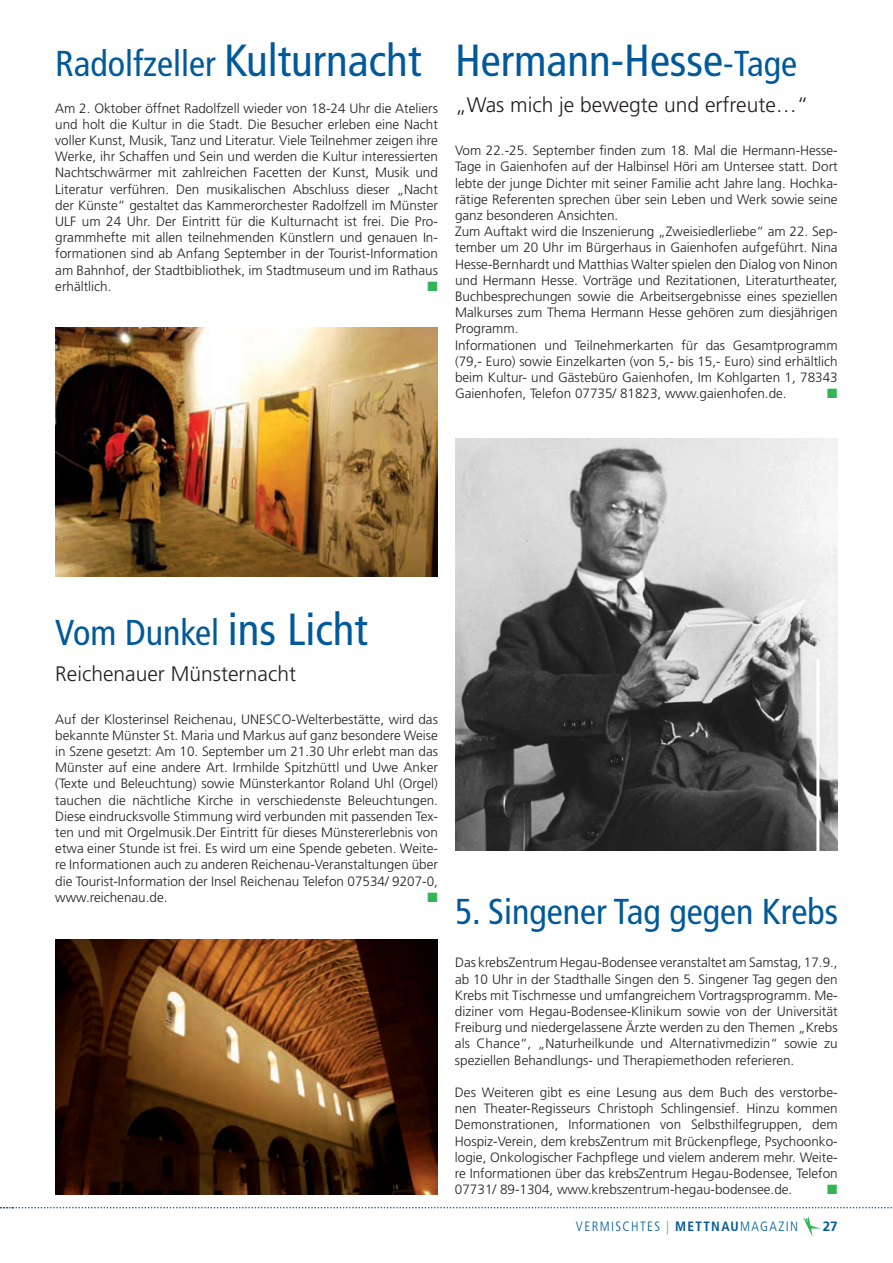
<style>
.page{position:relative;width:893px;height:1263px;background:#fff}
.page>*{position:absolute;margin:0;border:0;box-sizing:border-box;transform-origin:0 0}
.t1{font:condensed 45px "Frutiger";color:#00599a}
.t2{font:condensed 36px "Frutiger";color:#00599a}
.t3{font:300 21px "Frutiger";color:#231f20}
.t4{font:300 13.5px/16.2px "Frutiger";color:#231f20;text-align:justify}
.t5{font:300 condensed 13.5px "Frutiger";letter-spacing:.1em;color:#00599a}
.t6{font:13.5px "Zapf Dingbats ITC";color:#32b457}
.t7{font:700 13.5px "Frutiger";color:#00599a}
.s1{font-size:45px}
.s2{font-size:36px}
.s3{font-size:21px}
.s4{color:#32b457}
.s5{font-weight:700}
</style>
<div class="page">
<img style="left:455px;top:438px;width:383px;height:412px">
<svg style="left:803px;top:1216px;width:18px;height:21px"></svg>
<svg style="left:0;top:1207px;width:892px;height:1px"></svg>
<img style="left:55px;top:327px;width:383px;height:249px">
<img style="left:55px;top:940px;width:383px;height:255px">
<hr style="left:816px;top:659px;width:3px;height:230px;background:#fff">
<h2 class="t2" style="left:55px;top:43px;width:368px">Radolfzeller <span class="s1">Kulturnacht</span></h2>
<h1 class="t1" style="left:455px;top:34px;width:344px">Hermann-Hesse<span class="s2">-Tage</span></h1>
<p class="t4" style="left:55px;top:100px;width:755px;text-align:left">Am 2. Oktober öffnet Radolfzell wieder von 18-24 U hr die Ateliers <span class="s3">„Was mich je bewegte und erfreute…“ </span>und holt die Kultur in die Stadt. Die Besucher erleben eine Nacht<br>voller Kunst, Musik, Tanz und Literatur. Viele Teilnehmer zeigen ihre<br>Werke, ihr Schaffen und Sein und werden die Kultur interessierten<br>Nachtschwärmer mit zahlreichen Facetten der Kunst, Musik und<br>Literatur verführen. Den musikalischen Abschluss dieser „Nacht<br>der Künste“ gestaltet das Kammerorchester Radolfzell im Münster<br>ULF um 24 U hr. Der Eintritt für die Kulturnacht ist frei. Die Pro-<br>grammhefte mit allen teilnehmenden Künstlern und genauen In-<br>formationen sind ab Anfang September in der Tourist-Information<br>am Bahnhof, der Stadtbibliothek, im Stadtmuseum und im Rathaus<br>erhältlich.</p>
<p class="t4" style="left:455px;top:142px;width:384px;text-align:left">Vom 22.-25. September finden zum 18. Mal die Hermann-Hesse-Tage in Gaienhofen auf der Halbinsel Höri am U ntersee statt. Dort lebte der junge Dichter mit seiner Familie acht Jahre lang. Hochka&shy;rätige Referenten sprechen über sein Leben und Werk sowie seine ganz besonderen Ansichten.<br>Zum Auftakt wird die Inszenierung „Zweisiedlerliebe“ am 22. Sep&shy;tember um 20 U hr im Bürgerhaus in Gaienhofen aufgeführt. Nina Hesse-Bernhardt und Matthias Walter spielen den Dialog von Ninon und Hermann Hesse. Vorträge und Rezitationen, Literaturtheater, Buchbesprechungen sowie die Arbeitsergebnisse eines speziellen Malkurses zum Thema Hermann Hesse gehören zum diesjährigen Programm.<br>Informationen und Teilnehmerkarten für das Gesamtprogramm (79,- Euro) sowie Einzelkarten (von 5,- bis 15,- Euro) sind erhältlich beim Kultur- und Gästebüro Gaienhofen, Im Kohlgarten 1, 78343<br>Gaienhofen, Telefon 07735/ 81823, www.gaienhofen.de.</p>
<p class="t6" style="left:427px;top:280px;width:12px">■</p>
<p class="t6" style="left:827px;top:387px;width:12px">■</p>
<h2 class="t2" style="left:55px;top:611px;width:314px">Vom Dunkel <span class="s1">ins Licht</span></h2>
<h3 class="t3" style="left:55px;top:661px;width:242px">Reichenauer Münsternacht</h3>
<p class="t4" style="left:55px;top:711px;width:195px">Auf der Klosterinsel Reichenau, UNE</p>
<p class="t4" style="left:55px;top:711px;width:384px;text-indent:211px">SCO-Welterbestätte, wird das bekannte Münster St. Maria und Markus auf ganz besondere Weise in Szene gesetzt: Am 10. September um 21.30 U hr erlebt man das Münster auf eine andere Art. Irmhilde Spitzhüttl und Uwe Anker (Texte und Beleuchtung) sowie Münsterkantor Roland U hl (Orgel) tauchen die nächtliche Kirche in verschiedenste Beleuchtungen.<br>Diese eindrucksvolle Stimmung wird verbunden mit passenden Tex&shy;ten und mit Orgelmusik.Der Eintritt für dieses Münstererlebnis von etwa einer Stunde ist frei. Es wird um eine Spende gebeten. Weite&shy;re Informationen auch zu anderen Reichenau-Veranstaltungen über die Tourist-Information der Insel Reichenau Telefon 07534/ 9207-0, www.reichenau.de.</p>
<p class="t6" style="left:428px;top:891px;width:12px">■</p>
<h2 class="t2" style="left:455px;top:891px;width:384px">5. Singener Tag gegen Krebs</h2>
<p class="t4" style="left:455px;top:954px;width:384px">Das krebsZentrum Hegau-Bodensee veranstaltet am Samstag, 17.9., ab 10 U hr in der Stadthalle Singen den 5. Singener Tag gegen den Krebs mit Tischmesse und umfangreichem Vortragsprogramm. Me&shy;diziner vom Hegau-Bodensee-Klinikum sowie von der U niversität Freiburg und niedergelassene Ärzte werden zu den Themen „Krebs als Chance“, „Naturheilkunde und Alternativmedizin“ sowie zu speziellen Behandlungs- und Therapiemethoden referieren.</p>
<p class="t4" style="left:455px;top:1084px;width:384px">Des Weiteren gibt es eine Lesung aus dem Buch des verstorbe&shy;nen Theater-Regisseurs Christoph Schlingensief. H inzu kommen Demonstrationen, Informationen von Selbsthilfegruppen, dem Hospiz-Verein, dem krebsZentrum mit Brückenpflege, Psychoonko&shy;logie, Onkologischer Fachpflege und vielem anderem mehr. Weite&shy;re Informationen über das krebsZentrum Hegau-Bodensee, Telefon 07731/ 89-1304, www.krebszentrum-hegau-bodensee.de.</p>
<p class="t6" style="left:827px;top:1183px;width:12px">■</p>
<p class="t5" style="left:576px;top:1219px;width:18px">VERM</p>
<p class="t5" style="left:611px;top:1219px;width:188px">ISC HTES <span class="s4">|</span> <span class="s5">METTNAU</span>MAGAZIN</p>
<p class="t7" style="left:823px;top:1218px;width:17px">27</p>
</div>
